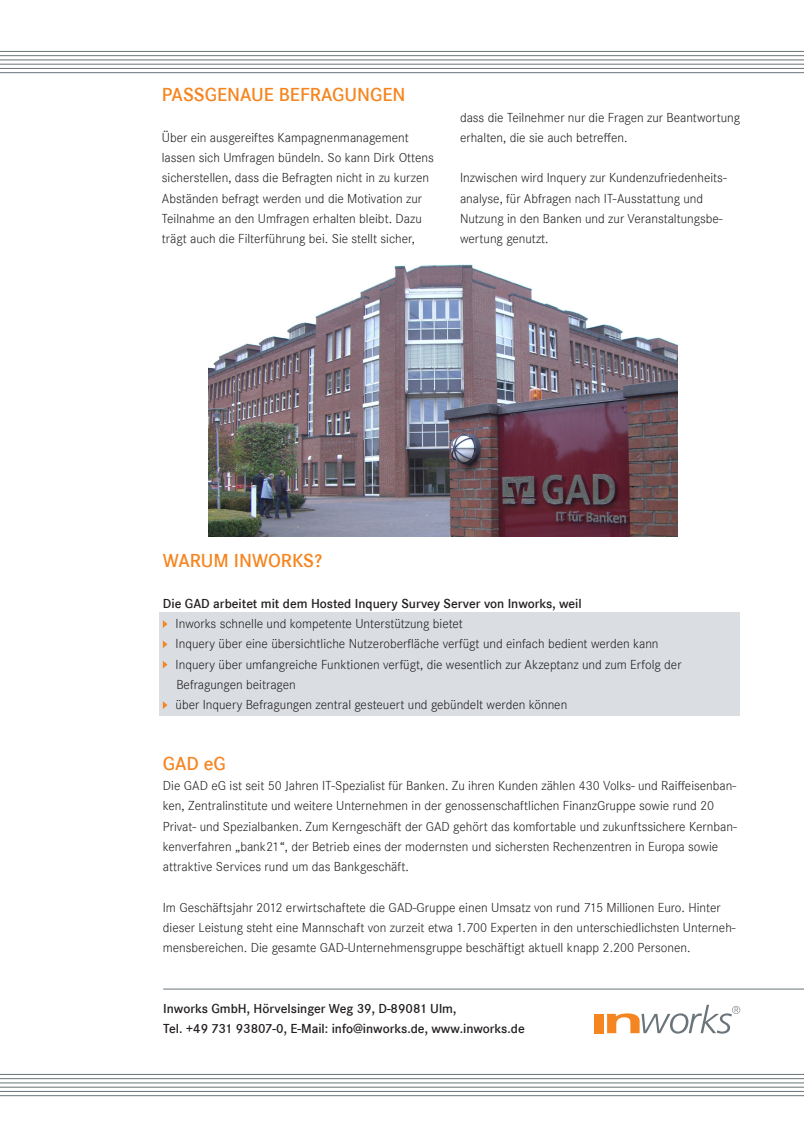
<style>
.page{position:relative;width:804px;height:1137px;background:#fff}
.page>*{position:absolute;margin:0;border:0;box-sizing:border-box;transform-origin:0 0}
.t1{font:600 19.5px "Corporate S";color:#f58520}
.t2{font:13.5px/20.2px "Corporate S Ligh";color:#231f20}
.t3{font:600 13.5px "Corporate S";color:#231f20}
</style>
<div class="page">
<div style="left:159px;top:612px;width:581px;height:104px;background:#dadee2"></div>
<hr style="left:0;top:1074px;width:804px;height:1px;background:#687379">
<hr style="left:0;top:1082px;width:804px;height:1px;background:#687379">
<hr style="left:0;top:1091px;width:804px;height:1px;background:#687379">
<hr style="left:0;top:1078px;width:804px;height:1px;background:#687379">
<hr style="left:0;top:1086px;width:804px;height:1px;background:#687379">
<hr style="left:0;top:1095px;width:804px;height:1px;background:#687379">
<hr style="left:0;top:51px;width:804px;height:1px;background:#687379">
<hr style="left:0;top:60px;width:804px;height:1px;background:#687379">
<hr style="left:0;top:68px;width:804px;height:1px;background:#687379">
<hr style="left:0;top:55px;width:804px;height:1px;background:#687379">
<hr style="left:0;top:64px;width:804px;height:1px;background:#687379">
<hr style="left:0;top:72px;width:804px;height:1px;background:#687379">
<div style="left:594px;top:1013px;width:9px;height:20px;background:#f58520"></div>
<svg style="left:607px;top:1004px;width:133px;height:29px"></svg>
<svg style="left:163px;top:620px;width:4px;height:8px"></svg>
<svg style="left:163px;top:640px;width:4px;height:8px"></svg>
<svg style="left:163px;top:661px;width:4px;height:7px"></svg>
<svg style="left:163px;top:701px;width:4px;height:8px"></svg>
<hr style="left:163px;top:988px;width:641px;height:1px;background:#687379">
<img style="left:208px;top:265px;width:469px;height:271px">
<p class="t1" style="left:162px;top:84px;width:245px">PASSGENAUE BEFRAGUNGEN</p>
<p class="t2" style="left:162px;top:127px;width:273px">Über ein ausgereiftes Kampagnenmanagement lassen sich Umfragen bündeln. So kann Dirk Ottens sicherstellen, dass die Befragten nicht in zu kurzen Abständen befragt werden und die Motivation zur Teilnahme an den Umfragen erhalten bleibt. Dazu trägt auch die Filterführung bei. Sie stellt sicher,</p>
<p class="t2" style="left:460px;top:107px;width:282px">dass die Teilnehmer nur die Fragen zur Beantwortung erhalten, die sie auch betreffen.</p>
<p class="t2" style="left:460px;top:168px;width:268px">Inzwischen wird Inquery zur Kundenzufriedenheits&shy;analyse, für Abfragen nach IT-Ausstattung und Nutzung in den Banken und zur Veranstaltungsbe&shy;wertung genutzt.</p>
<p class="t1" style="left:163px;top:549px;width:161px">WARUM INWORKS?</p>
<p class="t3" style="left:163px;top:595px;width:420px">Die GAD arbeitet mit dem Hosted Inquery Survey Server von Inworks, weil</p>
<p class="t2" style="left:176px;top:613px;width:288px">Inworks schnelle und kompetente Unterstützung bietet</p>
<p class="t2" style="left:176px;top:634px;width:484px">Inquery über eine übersichtliche Nutzeroberfläche verfügt und einfach bedient werden kann</p>
<p class="t2" style="left:176px;top:654px;width:507px">Inquery über umfangreiche Funktionen verfügt, die wesentlich zur Akzeptanz und zum Erfolg der</p>
<p class="t2" style="left:176px;top:674px;width:121px">Befragungen beitragen</p>
<p class="t2" style="left:176px;top:694px;width:393px">über Inquery Befragungen zentral gesteuert und gebündelt werden können</p>
<p class="t1" style="left:163px;top:752px;width:65px">GAD eG</p>
<p class="t2" style="left:163px;top:775px;width:575px">Die GAD eG ist seit 50 Jahren IT-Spezialist für Banken. Zu ihren Kunden zählen 430 Volks- und Raiffeisenban&shy;ken, Zentralinstitute und weitere Unternehmen in der genossenschaftlichen FinanzGruppe sowie rund 20</p>
<p class="t2" style="left:163px;top:816px;width:575px">Privat- und Spezialbanken. Zum Kerngeschäft der GAD gehört das komfortable und zukunftssichere Kernban&shy;kenverfahren „bank21“, der Betrieb eines der modernsten und sichersten Rechenzentren in Europa sowie attraktive Services rund um das Bankgeschäft.</p>
<p class="t2" style="left:163px;top:897px;width:574px">Im Geschäftsjahr 2012 erwirtschaftete die GAD-Gruppe einen Umsatz von rund 715 Millionen Euro. Hinter dieser Leistung steht eine Mannschaft von zurzeit etwa 1.700 Experten in den unterschiedlichsten Unterneh&shy;mensbereichen. Die gesamte GAD-Unternehmensgruppe beschäftigt aktuell knapp 2.200 Personen.</p>
<p class="t3" style="left:163px;top:1000px;width:295px">Inworks GmbH, Hörvelsinger Weg 39, D-89081 Ulm,</p>
<p class="t3" style="left:163px;top:1021px;width:363px">Tel. +49 731 93807-0, E-Mail: info@inworks.de, www.inworks.de</p>
</div>
